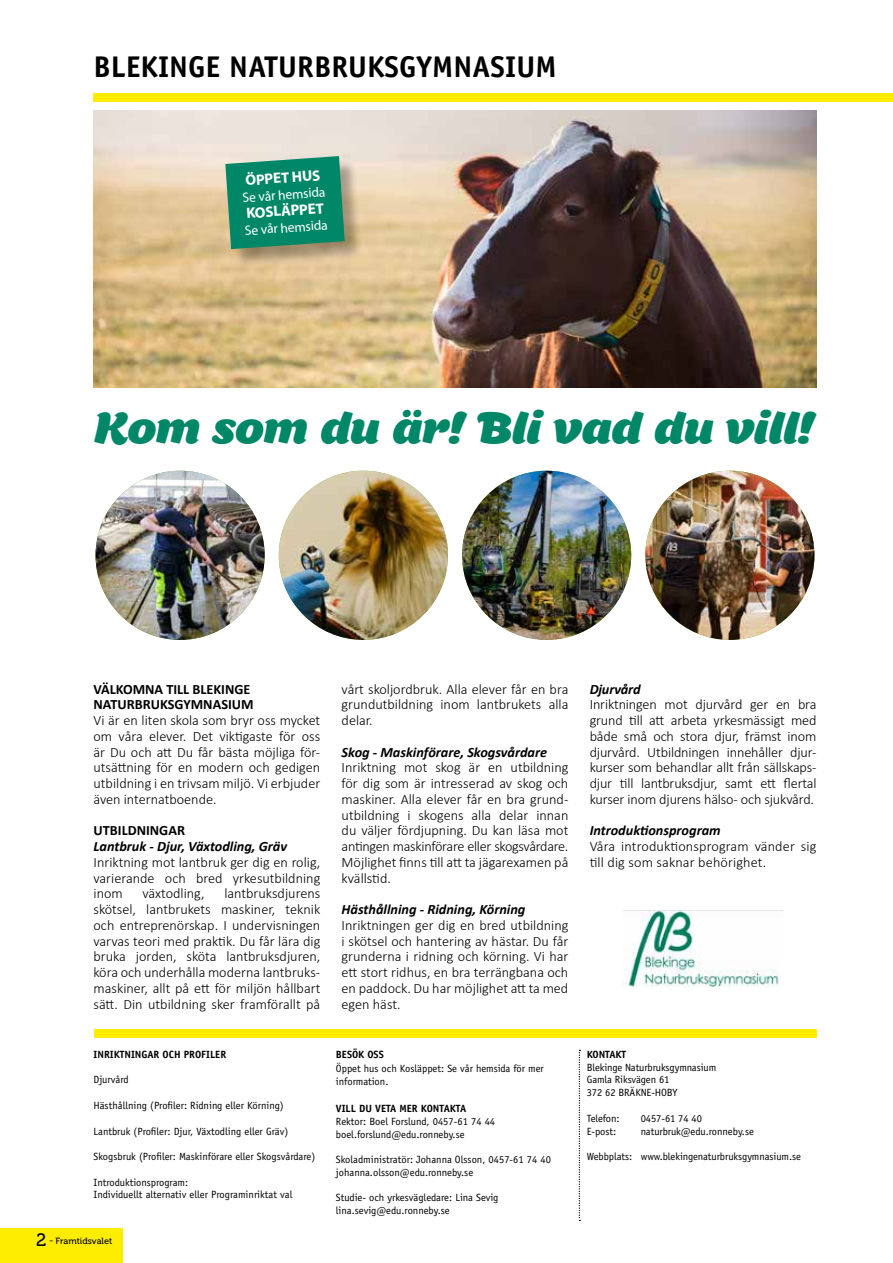
<style>
.page{position:relative;width:893px;height:1263px;background:#fff}
.page>*{position:absolute;margin:0;border:0;box-sizing:border-box;transform-origin:0 0}
.t1{font:700 48px "Tomate";letter-spacing:-.02em;color:#008768}
.t2{font:700 30px "Officina Sans Std";letter-spacing:.005em;color:#000}
.t3{font:700 15px "Myriad Pro";color:#fff}
.t4{font:300 14.25px/15.8px "Calibri";color:#000;text-align:justify}
.t5{font:italic 700 14.25px "Calibri";color:#000}
.t6{font:700 14.25px/15.8px "Calibri";color:#000}
.t7{font:13.5px "Myriad Pro";color:#fff}
.t8{font:10.5px/12.8px "Officina Sans Std";color:#000}
.t9{font:700 10.5px "Officina Sans Std";color:#000}
.t10{font:9px "Museo 500";color:#000}
.s1{font-size:18px}
</style>
<div class="page">
<svg style="left:93px;top:93px;width:800px;height:5px"></svg>
<div style="left:94px;top:94px;width:799px;height:8px;background:#ffed00"></div>
<div style="left:94px;top:1029px;width:722px;height:8px;background:#ffed00"></div>
<svg style="left:579px;top:1050px;width:1px;height:171px"></svg>
<div style="left:0;top:1228px;width:123px;height:35px;background:#ffed00"></div>
<img style="left:623px;top:911px;width:156px;height:76px">
<img style="left:94px;top:111px;width:722px;height:277px">
<div style="left:228px;top:159px;width:135px;height:108px;background:#000;opacity:.3"></div>
<svg style="left:225px;top:156px;width:120px;height:93px;background:#1a8d6f"></svg>
<img style="left:96px;top:471px;width:169px;height:169px;border-radius:85px">
<img style="left:279px;top:471px;width:169px;height:169px;border-radius:85px">
<img style="left:462px;top:471px;width:169px;height:169px;border-radius:85px">
<img style="left:645px;top:471px;width:169px;height:169px;border-radius:85px">
<h2 class="t2" style="left:94px;top:48px;width:464px">BLEKINGE NATURBRUKSGYMNASIUM</h2>
<p class="t3" style="left:245px;top:171px;width:76px;rotate:-4deg">ÖPPET HUS</p>
<p class="t7" style="left:242px;top:189px;width:84px;rotate:-4deg">Se vår hemsida</p>
<p class="t3" style="left:246px;top:204px;width:79px;rotate:-4deg">KOSLÄPPET</p>
<p class="t7" style="left:244px;top:222px;width:84px;rotate:-4deg">Se vår hemsida</p>
<h1 class="t1" style="left:94px;top:398px;width:722px">Kom som du är! Bli vad du vill!</h1>
<p class="t6" style="left:94px;top:681px;width:162px">VÄLKOMNA TILL BLEKINGE<br>NATURBRUKSGYMNASIUM</p>
<p class="t4" style="left:94px;top:712px;width:228px">Vi är en liten skola som bryr oss mycket om våra elever. Det viktigaste för oss är Du och att Du får bästa möjliga för&shy;utsättning för en modern och gedigen utbildning i en trivsam miljö. Vi erbjuder även internatboende.</p>
<p class="t6" style="left:94px;top:823px;width:93px">UTBILDNINGAR</p>
<p class="t5" style="left:94px;top:836px;width:195px">Lantbruk - Djur, Växtodling, Gräv</p>
<p class="t4" style="left:94px;top:854px;width:228px">Inriktning mot lantbruk ger dig en rolig, varierande och bred yrkesutbildning inom</p>
<p class="t4" style="left:94px;top:886px;width:228px;text-indent:131px">lantbruksdjurens skötsel, lantbrukets maskiner, teknik och entreprenörskap. I undervisningen varvas teori med praktik. Du får lära dig bruka jorden, sköta lantbruksdjuren, köra och underhålla moderna lantbruks&shy;maskiner, allt på ett för miljön hållbart sätt. Din utbildning sker framförallt på</p>
<p class="t4" style="left:143px;top:886px;width:64px">växtodling,</p>
<p class="t9" style="left:94px;top:1048px;width:134px">INRIKTNINGAR OCH PROFILER</p>
<p class="t8" style="left:94px;top:1073px;width:37px">Djurvård</p>
<p class="t8" style="left:94px;top:1099px;width:192px">Hästhållning (Profiler: Ridning eller Körning)</p>
<p class="t8" style="left:94px;top:1124px;width:196px">Lantbruk (Profiler: Djur, Växtodling eller Gräv)</p>
<p class="t8" style="left:94px;top:1150px;width:223px">Skogsbruk (Profiler: Maskinförare eller Skogsvårdare)</p>
<p class="t8" style="left:94px;top:1175px;width:200px">Introduktionsprogram:<br>Individuellt alternativ eller Programinriktat val</p>
<p class="t10" style="left:36px;top:1236px;width:78px"><span class="s1">2</span> - Framtidsvalet</p>
<p class="t4" style="left:342px;top:681px;width:228px">vårt skoljordbruk. Alla elever får en bra grundutbildning inom lantbrukets alla delar.</p>
<p class="t5" style="left:342px;top:742px;width:207px">Skog - Maskinförare, Skogsvårdare</p>
<p class="t4" style="left:342px;top:760px;width:228px">Inriktning mot skog är en utbildning för dig som är intresserad av skog och maskiner. Alla elever får en bra grund&shy;utbildning i skogens alla delar innan du väljer fördjupning. Du kan läsa mot antingen maskinförare eller skogsvårdare.<br>Möjlighet finns till att ta jägarexamen på kvällstid.</p>
<p class="t5" style="left:342px;top:899px;width:185px">Hästhållning - Ridning, Körning</p>
<p class="t4" style="left:342px;top:917px;width:228px">Inriktningen ger dig en bred utbildning i skötsel och hantering av hästar. Du får grunderna i ridning och körning. Vi har ett stort ridhus, en bra terrängbana och en paddock. Du har möjlighet att ta med egen häst.</p>
<p class="t9" style="left:336px;top:1048px;width:49px">BESÖK OSS</p>
<p class="t8" style="left:336px;top:1061px;width:209px;line-height:13.5px">Öppet hus och Kosläppet: Se vår hemsida för mer information.</p>
<p class="t9" style="left:336px;top:1102px;width:132px">VILL DU VETA MER KONTAKTA</p>
<p class="t8" style="left:336px;top:1115px;width:161px">Rektor: Boel Forslund, 0457-61 74 44 boel.forslund@edu.ronneby.se</p>
<p class="t8" style="left:336px;top:1153px;width:217px">Skoladministratör: Johanna Olsson, 0457-61 74 40 johanna.olsson@edu.ronneby.se</p>
<p class="t8" style="left:336px;top:1191px;width:164px">Studie- och yrkesvägledare: Lina Sevig lina.sevig@edu.ronneby.se</p>
<p class="t5" style="left:590px;top:679px;width:53px">Djurvård</p>
<p class="t4" style="left:590px;top:697px;width:228px">Inriktningen mot djurvård ger en bra grund till att arbeta yrkesmässigt med både små och stora djur, främst inom djurvård. Utbildningen innehåller djur&shy;kurser som behandlar allt från sällskaps&shy;djur till lantbruksdjur, samt ett flertal kurser inom djurens hälso- och sjukvård.</p>
<p class="t5" style="left:590px;top:820px;width:133px">Introduktionsprogram</p>
<p class="t4" style="left:590px;top:838px;width:228px">Våra introduktionsprogram vänder sig till dig som saknar behörighet.</p>
<p class="t9" style="left:587px;top:1048px;width:41px">KONTAKT</p>
<p class="t8" style="left:587px;top:1061px;width:131px">Blekinge Naturbruksgymnasium<br>Gamla Riksvägen 61<br>372 62 BRÄKNE-HOBY</p>
<p class="t8" style="left:587px;top:1112px;width:34px">Telefon:</p>
<p class="t8" style="left:641px;top:1112px;width:63px">0457-61 74 40</p>
<p class="t8" style="left:587px;top:1124px;width:31px">E-post:</p>
<p class="t8" style="left:641px;top:1124px;width:115px">naturbruk@edu.ronneby.se</p>
<p class="t8" style="left:587px;top:1150px;width:216px">Webbplats: www.blekingenaturbruksgymnasium.se</p>
</div>
